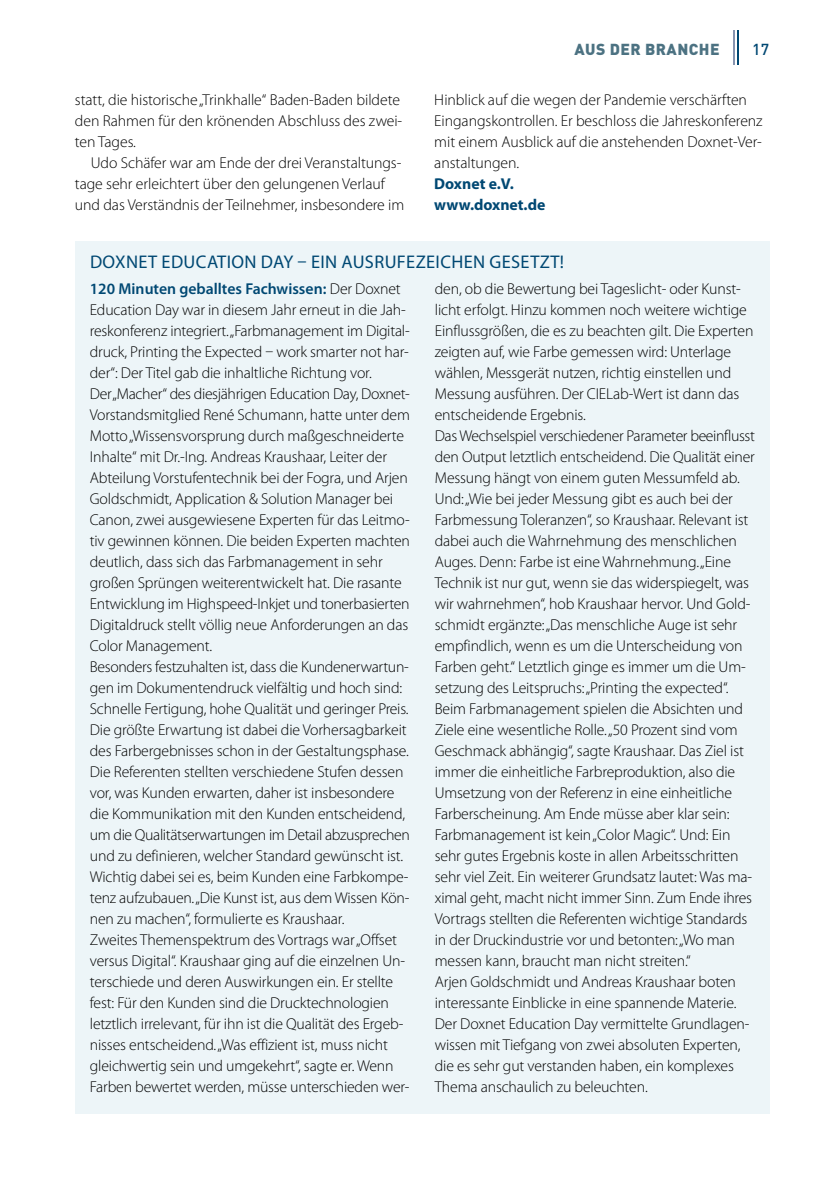
<style>
.page{position:relative;width:819px;height:1191px;background:#fff}
.page>*{position:absolute;margin:0;border:0;box-sizing:border-box;transform-origin:0 0}
.t1{font:18.38px "Myriad Pro";letter-spacing:.02em;color:#004873}
.t2{font:300 15.75px/21px "Myriad Pro";letter-spacing:-.01em;color:#000}
.t3{font:700 15.75px/21px "Myriad Pro";color:#004873}
.t4{font:900 15.75px "DINOT";letter-spacing:.03em;color:#4c7282}
.t5{font:500 15.75px "DINOT";color:#004873}
.s1{font-weight:600;color:#004873}
</style>
<div class="page">
<hr style="left:736px;top:30px;width:2px;height:35px;background:#004873">
<hr style="left:733px;top:30px;width:2px;height:35px;background:#8794b0">
<div style="left:75px;top:241px;width:694px;height:872px;background:#edf5f8"></div>
<p class="t2" style="left:75px;top:89px;width:329px">statt, die historische „Trinkhalle“ Baden-Baden bildete den Rahmen für den krönenden Abschluss des zwei&shy;ten Tages.</p>
<p class="t2" style="left:75px;top:152px;width:331px;text-indent:16px">Udo Schäfer war am Ende der drei Veranstaltungs&shy;tage sehr erleichtert über den gelungenen Verlauf und das Verständnis der Teilnehmer, insbesondere im</p>
<p class="t4" style="left:574px;top:38px;width:147px">AUS DER BRANCHE</p>
<p class="t5" style="left:752px;top:39px;width:19px">17</p>
<p class="t2" style="left:434px;top:89px;width:330px">Hinblick auf die wegen der Pandemie verschärften Eingangskontrollen. Er beschloss die Jahreskonferenz mit einem Ausblick auf die anstehenden Doxnet-Ver&shy;anstaltungen.</p>
<p class="t3" style="left:434px;top:173px;width:113px">Doxnet e.V. www.doxnet.de</p>
<p class="t1" style="left:90px;top:250px;width:475px">DOXNET EDUCATION DAY – EIN AUSRUFEZEICHEN GESETZT!</p>
<p class="t2" style="left:90px;top:278px;width:321px"><span class="s1">120 Minuten geballtes Fachwissen:</span> Der Doxnet Education Day war in diesem Jahr erneut in die Jah&shy;reskonferenz integriert. „Farbmanagement im Digital&shy;druck, Printing the Expected – work smarter not har&shy;der“: Der Titel gab die inhaltliche Richtung vor.<br>Der „Macher“ des diesjährigen Education Day, Doxnet-Vorstandsmitglied René Schumann, hatte unter dem Motto „Wissensvorsprung durch maßgeschneiderte Inhalte“ mit Dr.-Ing. Andreas Kraushaar, Leiter der Abteilung Vorstufentechnik bei der Fogra, und Arjen Goldschmidt, Application &amp; Solution Manager bei Canon, zwei ausgewiesene Experten für das Leitmo&shy;tiv gewinnen können. Die beiden Experten machten deutlich, dass sich das Farbmanagement in sehr großen Sprüngen weiterentwickelt hat. Die rasante Entwicklung im Highspeed-Inkjet und tonerbasierten Digitaldruck stellt völlig neue Anforderungen an das Color Management.<br>Besonders festzuhalten ist, dass die Kundenerwartun&shy;gen im Dokumentendruck vielfältig und hoch sind:<br>Schnelle Fertigung, hohe Qualität und geringer Preis.<br>Die größte Erwartung ist dabei die Vorhersagbarkeit des Farbergebnisses schon in der Gestaltungsphase.<br>Die Referenten stellten verschiedene Stufen dessen vor, was Kunden erwarten, daher ist insbesondere die Kommunikation mit den Kunden entscheidend, um die Qualitätserwartungen im Detail abzusprechen und zu definieren, welcher Standard gewünscht ist.<br>Wichtig dabei sei es, beim Kunden eine Farbkompe&shy;tenz aufzubauen. „Die Kunst ist, aus dem Wissen Kön&shy;nen zu machen“, formulierte es Kraushaar.<br>Zweites Themenspektrum des Vortrags war „Offset versus Digital“. Kraushaar ging auf die einzelnen Un&shy;terschiede und deren Auswirkungen ein. Er stellte fest: Für den Kunden sind die Drucktechnologien letztlich irrelevant, für ihn ist die Qualität des Ergeb&shy;nisses entscheidend. „Was effizient ist, muss nicht gleichwertig sein und umgekehrt“, sagte er. Wenn Farben bewertet werden, müsse unterschieden wer-</p>
<p class="t2" style="left:435px;top:278px;width:321px">den, ob die Bewertung bei Tageslicht- oder Kunst&shy;licht erfolgt. Hinzu kommen noch weitere wichtige Einflussgrößen, die es zu beachten gilt. Die Experten zeigten auf, wie Farbe gemessen wird: Unterlage wählen, Messgerät nutzen, richtig einstellen und Messung ausführen. Der CIELab-Wert ist dann das entscheidende Ergebnis.<br>Das Wechselspiel verschiedener Parameter beeinflusst den Output letztlich entscheidend. Die Qualität einer Messung hängt von einem guten Messumfeld ab.<br>Und: „Wie bei jeder Messung gibt es auch bei der Farbmessung Toleranzen“, so Kraushaar. Relevant ist dabei auch die Wahrnehmung des menschlichen Auges. Denn: Farbe ist eine Wahrnehmung. „Eine Technik ist nur gut, wenn sie das widerspiegelt, was wir wahrnehmen“, hob Kraushaar hervor. Und Gold&shy;schmidt ergänzte: „Das menschliche Auge ist sehr empfindlich, wenn es um die Unterscheidung von Farben geht.“ Letztlich ginge es immer um die Um&shy;setzung des Leitspruchs: „Printing the expected“.<br>Beim Farbmanagement spielen die Absichten und Ziele eine wesentliche Rolle. „50 Prozent sind vom Geschmack abhängig“, sagte Kraushaar. Das Ziel ist immer die einheitliche Farbreproduktion, also die Umsetzung von der Referenz in eine einheitliche Farberscheinung. Am Ende müsse aber klar sein:<br>Farbmanagement ist kein „Color Magic“. Und: Ein sehr gutes Ergebnis koste in allen Arbeitsschritten sehr viel Zeit. Ein weiterer Grundsatz lautet: Was ma&shy;ximal geht, macht nicht immer Sinn. Zum Ende ihres Vortrags stellten die Referenten wichtige Standards in der Druckindustrie vor und betonten: „Wo man messen kann, braucht man nicht streiten.“<br>Arjen Goldschmidt und Andreas Kraushaar boten interessante Einblicke in eine spannende Materie.<br>Der Doxnet Education Day vermittelte Grundlagen&shy;wissen mit Tiefgang von zwei absoluten Experten, die es sehr gut verstanden haben, ein komplexes Thema anschaulich zu beleuchten.</p>
</div>
